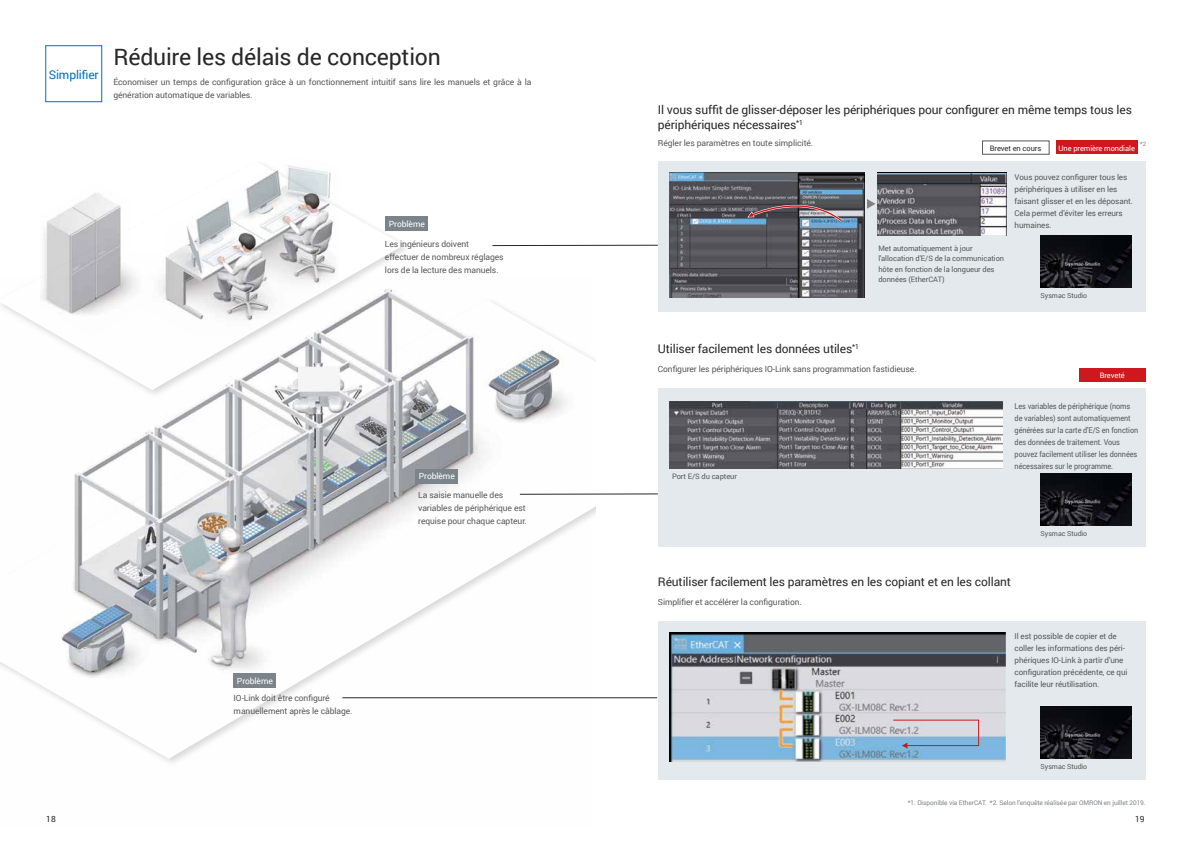
<style>
.page{position:relative;width:1191px;height:842px;background:#fff}
.page>*{position:absolute;margin:0;border:0;box-sizing:border-box;transform-origin:0 0}
.t1{font:23px "Roboto";letter-spacing:-.01em;color:#292829}
.t2{font:12px/15px "Roboto";letter-spacing:-.01em;color:#292829}
.t3{font:12px "Roboto";letter-spacing:-.01em;color:#0072bc}
.t4{font:8.5px/13px "Roboto";letter-spacing:-.01em;color:#58595b}
.t5{font:8.5px "Roboto";letter-spacing:-.01em;color:#fff}
.t6{font:8.5px "Roboto";color:#292829}
.t7{font:8px/12px "Roboto";letter-spacing:-.01em;color:#58595b}
.t8{font:8px/12px "Roboto";letter-spacing:-.01em;color:#58595b;scale:.91 1}
.t9{font:7.5px/10.5px "Roboto";letter-spacing:-.01em;color:#58595b}
.t10{font:7.5px "Roboto";letter-spacing:-.01em;color:#fff}
.t11{font:7.5px "Roboto";letter-spacing:-.01em;color:#292829}
.t12{font:7px "Roboto";letter-spacing:-.01em;color:#58595b}
.t13{font:6.5px "Roboto";letter-spacing:-.01em;color:#808285}
.t14{font:6px "Roboto";color:#808285}
</style>
<div class="page">
<img style="left:0;top:301px;width:590px;height:462px">
<img style="left:0;top:216px;width:415px;height:186px">
<svg style="left:0;top:208px;width:403px;height:182px"></svg>
<img style="left:40px;top:163px;width:300px;height:174px">
<div style="left:45px;top:45px;width:57px;height:57px;background:#fff;border:1px solid #0072bc"></div>
<div style="left:658px;top:162px;width:487px;height:150px;background:#e3e9ec"></div>
<div style="left:658px;top:388px;width:487px;height:158px;background:#e3e9ec"></div>
<div style="left:658px;top:621px;width:487px;height:159px;background:#e3e9ec"></div>
<svg style="left:492px;top:244px;width:166px;height:2px"></svg>
<svg style="left:519px;top:493px;width:139px;height:2px"></svg>
<hr style="left:342px;top:697px;width:315px;height:1px;background:#292829">
<img style="left:670px;top:632px;width:335px;height:129px">
<img style="left:670px;top:402px;width:332px;height:66px">
<img style="left:670px;top:173px;width:194px;height:124px">
<img style="left:877px;top:174px;width:129px;height:61px">
<img style="left:1040px;top:236px;width:91px;height:52px">
<svg style="left:745px;top:189px;width:99px;height:46px;background:#666a75"></svg>
<svg style="left:892px;top:719px;width:87px;height:29px"></svg>
<div style="left:386px;top:217px;width:42px;height:14px;background:#7b848a"></div>
<div style="left:415px;top:469px;width:43px;height:14px;background:#7b848a"></div>
<div style="left:1079px;top:368px;width:66px;height:13px;background:#ce171e"></div>
<div style="left:234px;top:673px;width:42px;height:14px;background:#7b848a"></div>
<img style="left:1040px;top:473px;width:91px;height:53px">
<svg style="left:867px;top:199px;width:8px;height:10px"></svg>
<img style="left:1040px;top:707px;width:91px;height:52px">
<div style="left:1056px;top:141px;width:81px;height:13px;background:#ce171e"></div>
<h2 class="t3" style="left:49px;top:66px;width:52px">Simplifier</h2>
<h1 class="t1" style="left:113px;top:41px;width:329px">Réduire les délais de conception</h1>
<p class="t4" style="left:113px;top:75px;width:419px">Économiser un temps de configuration grâce à un fonctionnement intuitif sans lire les manuels et grâce à la génération automatique de variables.</p>
<p class="t5" style="left:389px;top:218px;width:37px">Problème</p>
<p class="t4" style="left:385px;top:237px;width:120px">Les ingénieurs doivent effectuer de nombreux réglages lors de la lecture des manuels.</p>
<p class="t5" style="left:237px;top:674px;width:37px">Problème</p>
<p class="t4" style="left:234px;top:692px;width:120px">IO-Link doit être configuré manuellement après le câblage.</p>
<p class="t5" style="left:419px;top:470px;width:37px">Problème</p>
<p class="t4" style="left:418px;top:488px;width:110px">La saisie manuelle des variables de périphérique est requise pour chaque capteur.</p>
<h2 class="t2" style="left:658px;top:102px;width:475px">Il vous suffit de glisser-déposer les périphériques pour configurer en même temps tous les périphériques nécessaires<sup>*1</sup></h2>
<p class="t4" style="left:658px;top:136px;width:157px">Régler les paramètres en toute simplicité.</p>
<h2 class="t2" style="left:658px;top:340px;width:203px">Utiliser facilement les données utiles<sup>*1</sup></h2>
<p class="t11" style="left:989px;top:143px;width:53px">Brevet en cours</p>
<p class="t14" style="left:1140px;top:139px;width:7px">*2</p>
<p class="t10" style="left:1058px;top:143px;width:78px">Une première mondiale</p>
<p class="t9" style="left:878px;top:243px;width:127px">Met automatiquement à jour l'allocation d'E/S de la communication hôte en fonction de la longueur des données (EtherCAT)</p>
<p class="t7" style="left:1014px;top:171px;width:120px">Vous pouvez configurer tous les périphériques à utiliser en les faisant glisser et en les déposant.<br>Cela permet d'éviter les erreurs humaines.</p>
<p class="t12" style="left:1040px;top:291px;width:48px">Sysmac Studio</p>
<p class="t4" style="left:658px;top:362px;width:260px">Configurer les périphériques IO-Link sans programmation fastidieuse.</p>
<p class="t9" style="left:672px;top:471px;width:66px">Port E/S du capteur</p>
<p class="t10" style="left:1099px;top:370px;width:27px">Breveté</p>
<p class="t8" style="left:1014px;top:400px;width:137px">Les variables de périphérique (noms de variables) sont automatiquement générées sur la carte d'E/S en fonction des données de traitement. Vous pouvez facilement utiliser les données nécessaires sur le programme.</p>
<p class="t12" style="left:1040px;top:529px;width:48px">Sysmac Studio</p>
<h2 class="t2" style="left:658px;top:573px;width:354px">Réutiliser facilement les paramètres en les copiant et en les collant</h2>
<p class="t4" style="left:658px;top:596px;width:145px">Simplifier et accélérer la configuration.</p>
<p class="t7" style="left:1014px;top:630px;width:114px">Il est possible de copier et de coller les informations des péri&shy;phériques IO-Link à partir d'une configuration précédente, ce qui facilite leur réutilisation.</p>
<p class="t12" style="left:1040px;top:762px;width:48px">Sysmac Studio</p>
<p class="t13" style="left:908px;top:798px;width:239px">*1. Disponible via EtherCAT. *2. Selon l'enquête réalisée par OMRON en juillet 2019.</p>
<p class="t6" style="left:46px;top:813px;width:11px">18</p>
<p class="t6" style="left:1135px;top:813px;width:11px">19</p>
</div>
